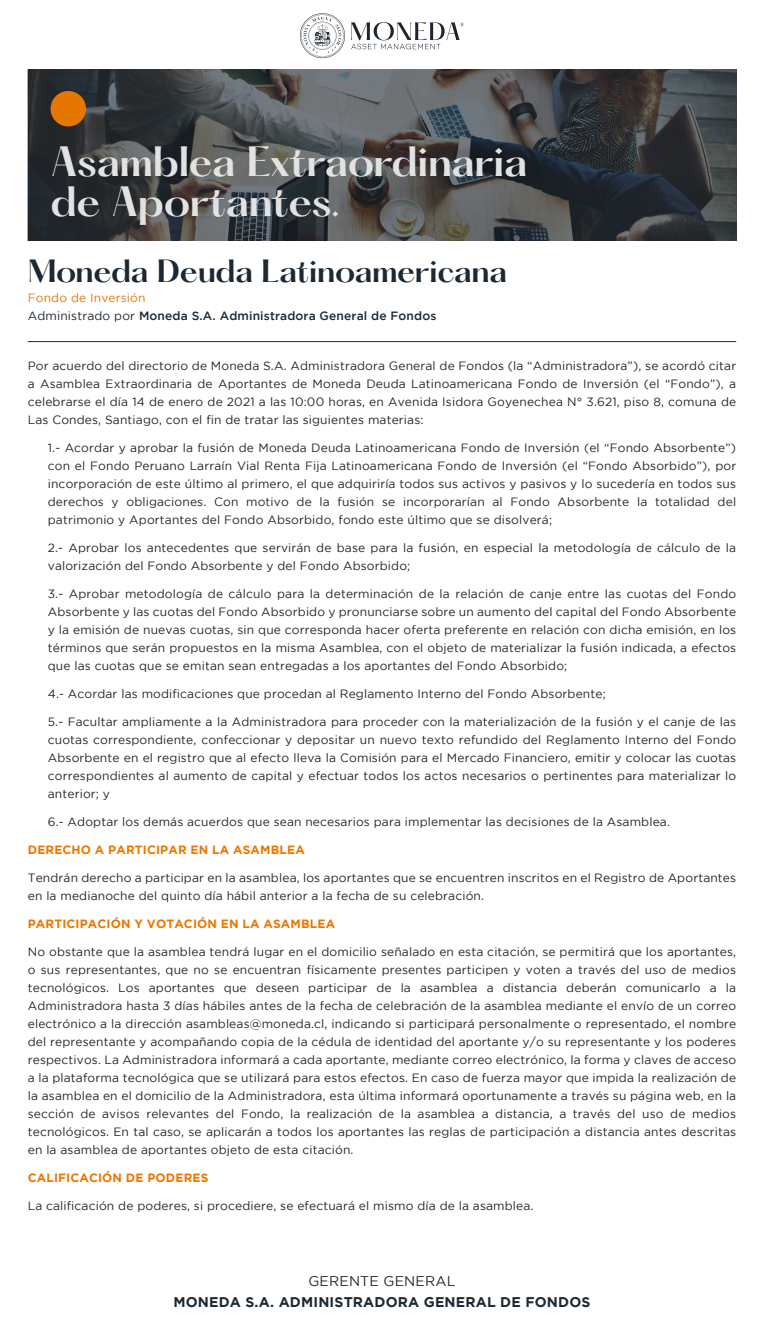
<style>
.page{position:relative;width:764px;height:1341px;background:#fff}
.page>*{position:absolute;margin:0;border:0;box-sizing:border-box;transform-origin:0 0}
.t1{font:600 37px/39.2px "Hatton";letter-spacing:-.015em;color:#e2e2e2}
.t2{font:600 28.2px "Hatton";letter-spacing:-.02em;color:#1c2934}
.t3{font:700 14px "Gotham";letter-spacing:.01em;color:#1c2934}
.t4{font:14px "Gotham";letter-spacing:.01em;color:#1c2934}
.t5{font:12px/18px "Gotham";letter-spacing:.01em;color:#272525;text-align:justify}
.t6{font:700 12px "Gotham";letter-spacing:.01em;color:#ec7700}
.t7{font:500 12px/18px "Gotham";letter-spacing:.01em;color:#1c2934}
.s1{font-weight:400;color:#e57700}
.s2{font-weight:400}
</style>
<div class="page">
<svg style="left:351px;top:22px;width:113px;height:27px"></svg>
<svg style="left:300px;top:13px;width:45px;height:45px"></svg>
<img style="left:28px;top:69px;width:708px;height:171px">
<div style="left:51px;top:91px;width:35px;height:35px;background:#e57700;border-radius:50%"></div>
<hr style="left:28px;top:341px;width:708px;height:1px;background:#1c2934">
<h1 class="t1" style="left:51px;top:144px;width:478px">Asamblea Extraordinaria de Aportantes.</h1>
<h2 class="t2" style="left:28px;top:256px;width:480px">Moneda Deuda Latinoamericana</h2>
<p class="t7" style="left:28px;top:288px;width:410px"><span class="s1">Fondo de Inversión<br></span><span class="s2">Administrado por</span> Moneda S.A. Administradora General de Fondos</p>
<p class="t5" style="left:28px;top:356px;width:709px">Por acuerdo del directorio de Moneda S.A. Administradora General de Fondos (la “Administradora”), se acordó citar a Asamblea Extraordinaria de Aportantes de Moneda Deuda Latinoamericana Fondo de Inversión (el “Fondo”), a celebrarse el día 14 de enero de 2021 a las 10:00 horas, en Avenida Isidora Goyenechea N° 3.621, piso 8, comuna de Las Condes, Santiago, con el fin de tratar las siguientes materias:</p>
<p class="t5" style="left:48px;top:438px;width:689px">1.- Acordar y aprobar la fusión de Moneda Deuda Latinoamericana Fondo de Inversión (el “Fondo Absorbente”) con el Fondo Peruano Larraín Vial Renta Fija Latinoamericana Fondo de Inversión (el “Fondo Absorbido”), por incorporación de este último al primero, el que adquiriría todos sus activos y pasivos y lo sucedería en todos sus derechos y obligaciones. Con motivo de la fusión se incorporarían al Fondo Absorbente la totalidad del patrimonio y Aportantes del Fondo Absorbido, fondo este último que se disolverá;</p>
<p class="t5" style="left:48px;top:538px;width:689px">2.- Aprobar los antecedentes que servirán de base para la fusión, en especial la metodología de cálculo de la valorización del Fondo Absorbente y del Fondo Absorbido;</p>
<p class="t5" style="left:48px;top:584px;width:689px">3.- Aprobar metodología de cálculo para la determinación de la relación de canje entre las cuotas del Fondo Absorbente y las cuotas del Fondo Absorbido y pronunciarse sobre un aumento del capital del Fondo Absorbente y la emisión de nuevas cuotas, sin que corresponda hacer oferta preferente en relación con dicha emisión, en los términos que serán propuestos en la misma Asamblea, con el objeto de materializar la fusión indicada, a efectos que las cuotas que se emitan sean entregadas a los aportantes del Fondo Absorbido;</p>
<p class="t5" style="left:48px;top:684px;width:559px">4.- Acordar las modificaciones que procedan al Reglamento Interno del Fondo Absorbente;</p>
<p class="t5" style="left:48px;top:712px;width:689px">5.- Facultar ampliamente a la Administradora para proceder con la materialización de la fusión y el canje de las cuotas correspondiente, confeccionar y depositar un nuevo texto refundido del Reglamento Interno del Fondo Absorbente en el registro que al efecto lleva la Comisión para el Mercado Financiero, emitir y colocar las cuotas correspondientes al aumento de capital y efectuar todos los actos necesarios o pertinentes para materializar lo anterior; y</p>
<p class="t5" style="left:48px;top:812px;width:623px">6.- Adoptar los demás acuerdos que sean necesarios para implementar las decisiones de la Asamblea.</p>
<p class="t6" style="left:28px;top:842px;width:278px">DERECHO A PARTICIPAR EN LA ASAMBLEA</p>
<p class="t5" style="left:28px;top:868px;width:709px">Tendrán derecho a participar en la asamblea, los aportantes que se encuentren inscritos en el Registro de Aportantes en la medianoche del quinto día hábil anterior a la fecha de su celebración.</p>
<p class="t6" style="left:28px;top:916px;width:309px">PARTICIPACIÓN Y VOTACIÓN EN LA ASAMBLEA</p>
<p class="t5" style="left:28px;top:942px;width:709px">No obstante que la asamblea tendrá lugar en el domicilio señalado en esta citación, se permitirá que los aportantes, o sus representantes, que no se encuentran físicamente presentes participen y voten a través del uso de medios tecnológicos. Los aportantes que deseen participar de la asamblea a distancia deberán comunicarlo a la Administradora hasta 3 días hábiles antes de la fecha de celebración de la asamblea mediante el envío de un correo electrónico a la dirección asambleas@moneda.cl, indicando si participará personalmente o representado, el nombre del representante y acompañando copia de la cédula de identidad del aportante y/o su representante y los poderes respectivos. La Administradora informará a cada aportante, mediante correo electrónico, la forma y claves de acceso a la plataforma tecnológica que se utilizará para estos efectos. En caso de fuerza mayor que impida la realización de la asamblea en el domicilio de la Administradora, esta última informará oportunamente a través su página web, en la sección de avisos relevantes del Fondo, la realización de la asamblea a distancia, a través del uso de medios tecnológicos. En tal caso, se aplicarán a todos los aportantes las reglas de participación a distancia antes descritas en la asamblea de aportantes objeto de esta citación.</p>
<p class="t6" style="left:28px;top:1170px;width:182px">CALIFICACIÓN DE PODERES</p>
<p class="t5" style="left:28px;top:1196px;width:507px">La calificación de poderes, si procediere, se efectuará el mismo día de la asamblea.</p>
<p class="t4" style="left:308px;top:1273px;width:149px">GERENTE GENERAL</p>
<p class="t3" style="left:173px;top:1293px;width:418px">MONEDA S.A. ADMINISTRADORA GENERAL DE FONDOS</p>
</div>
